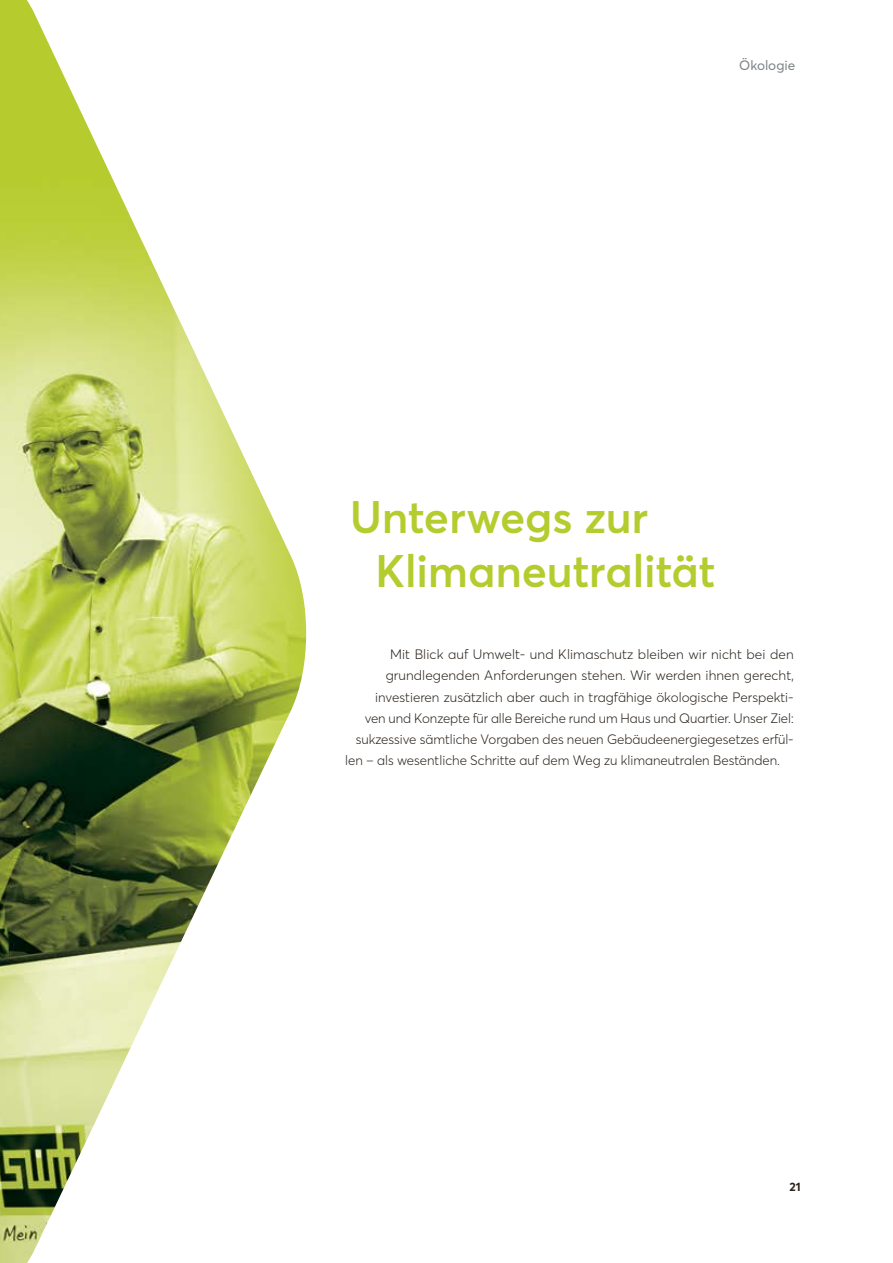
<style>
.page{position:relative;width:893px;height:1263px;background:#fff}
.page>*{position:absolute;margin:0;border:0;box-sizing:border-box;transform-origin:0 0}
.t1{font:600 45px/54px "Averta PE";letter-spacing:-.005em;color:#b5cc2e}
.t2{font:300 13.5px "Averta PE";color:#29211a}
.t3{font:13.5px "Averta PE";color:#7b8284}
.t4{font:700 12px "Averta PE";color:#29211a}
</style>
<div class="page">
<img style="left:0;top:0;width:307px;height:1263px">
<p class="t3" style="left:739px;top:56px;width:57px">Ökologie</p>
<h1 class="t1" style="left:375px;top:488px;width:342px;text-indent:-26px">Unterwegs zur<br>Klimaneutralität</h1>
<p class="t2" style="left:390px;top:645px;width:405px">Mit Blick auf Umwelt- und Klimaschutz bleiben wir nicht bei den</p>
<p class="t2" style="left:386px;top:666px;width:410px">grundlegenden Anforderungen stehen. Wir werden ihnen gerecht,</p>
<p class="t2" style="left:375px;top:688px;width:420px">investieren zusätzlich aber auch in tragfähige ökologische Perspekti-</p>
<p class="t2" style="left:365px;top:709px;width:430px">ven und Konzepte für alle Bereiche rund um Haus und Quartier. Unser Ziel:</p>
<p class="t2" style="left:356px;top:730px;width:440px">sukzessive sämtliche Vorgaben des neuen Gebäudeenergiegesetzes erfül-</p>
<p class="t2" style="left:345px;top:751px;width:436px">len – als wesentliche Schritte auf dem Weg zu klimaneutralen Beständen.</p>
<p class="t4" style="left:789px;top:1178px;width:13px">21</p>
</div>
